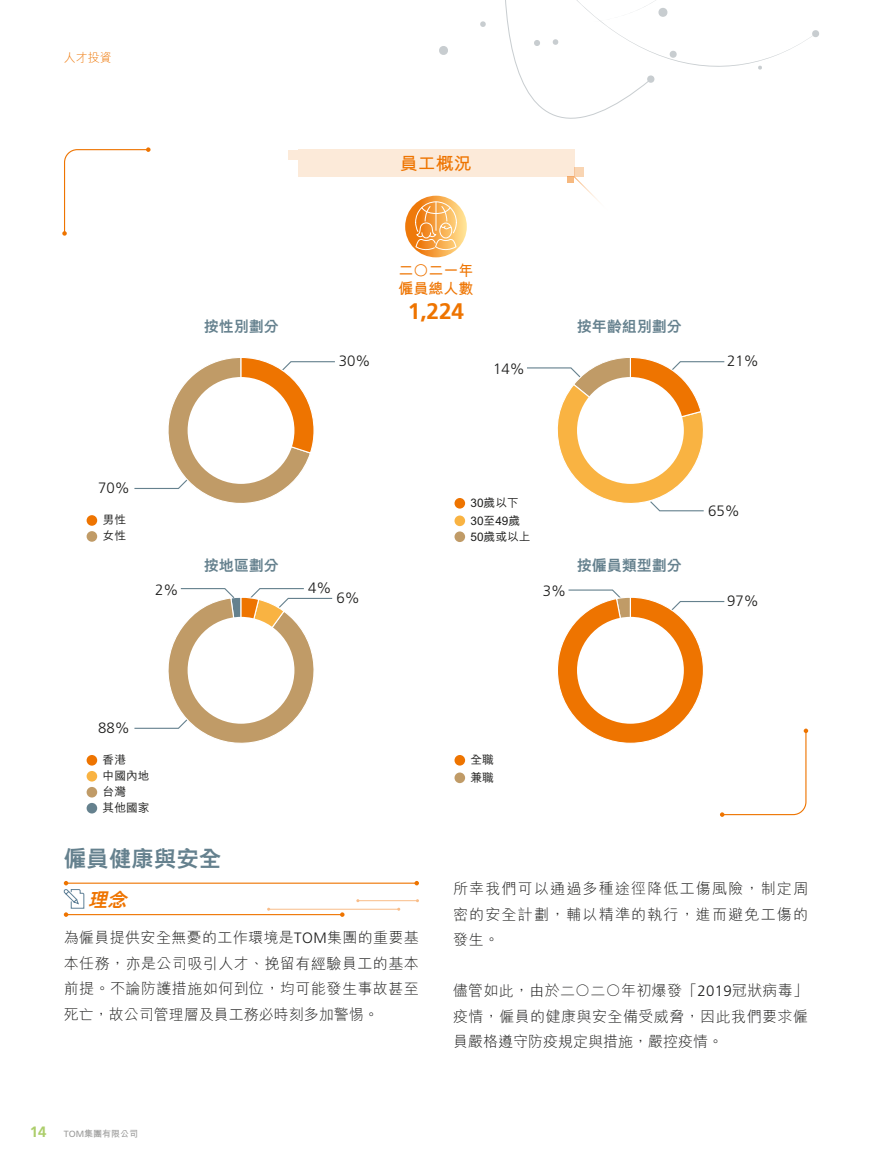
<style>
.page{position:relative;width:872px;height:1170px;background:#fff}
.page>*{position:absolute;margin:0;border:0;box-sizing:border-box;transform-origin:0 0}
.t1{font:800 22.5px "M Hei HK";color:#65818e}
.t2{font:700 22.5px "Frutiger LT Std";color:#ee7400}
.t3{font:italic 800 19.5px "M Hei HK";color:#ee7400}
.t4{font:700 18px "M Hei HK";color:#ee7400}
.t5{font:300 15px/25.5px "M Hei HK";letter-spacing:.03em;color:#1c1c1b;text-align:justify}
.t6{font:300 15px "Frutiger LT Std";color:#1c1c1b}
.t7{font:800 15px "M Hei HK";color:#65818e}
.t8{font:700 15px/18px "M Hei HK";color:#ee7400}
.t9{font:300 12px "M Hei HK";color:#ee7400}
.t10{font:500 11.7px/15.9px "M Hei HK";color:#1c1c1b}
.t11{font:700 9px "M Hei HK";color:#9d9d9c}
.s1{font-family:"Frutiger LT Std"}
.s2{font-family:"Frutiger LT Std";font-size:15px;color:#adce6c}
.s3{font-family:"Frutiger LT Std";font-weight:400}
</style>
<div class="page">
<hr style="left:66px;top:914px;width:276px;height:1px;background:#ee7400">
<svg style="left:340px;top:912px;width:4px;height:4px"></svg>
<hr style="left:269px;top:908px;width:130px;height:1px;background:#f9bd89">
<hr style="left:358px;top:900px;width:59px;height:1px;background:#f9bd89">
<hr style="left:66px;top:882px;width:351px;height:1px;background:#ee7400">
<svg style="left:414px;top:881px;width:5px;height:4px"></svg>
<div style="left:298px;top:150px;width:276px;height:27px;background:#fcead9"></div>
<div style="left:87px;top:515px;width:10px;height:10px;background:#ee7400;border-radius:50%"></div>
<div style="left:87px;top:531px;width:10px;height:10px;background:#c09b67;border-radius:50%"></div>
<svg style="left:134px;top:357px;width:201px;height:146px"></svg>
<div style="left:188px;top:377px;width:106px;height:107px;background:#fff;border-radius:50%"></div>
<div style="left:454px;top:531px;width:11px;height:11px;background:#c09b67;border-radius:50%"></div>
<svg style="left:527px;top:357px;width:198px;height:155px"></svg>
<div style="left:577px;top:377px;width:107px;height:107px;background:#fff;border-radius:50%"></div>
<div style="left:454px;top:498px;width:11px;height:10px;background:#ee7400;border-radius:50%"></div>
<div style="left:454px;top:515px;width:11px;height:11px;background:#f9b342;border-radius:50%"></div>
<div style="left:87px;top:755px;width:10px;height:10px;background:#ee7400;border-radius:50%"></div>
<div style="left:87px;top:771px;width:10px;height:10px;background:#f9b342;border-radius:50%"></div>
<div style="left:87px;top:786px;width:10px;height:11px;background:#c09b67;border-radius:50%"></div>
<div style="left:87px;top:802px;width:10px;height:11px;background:#65818e;border-radius:50%"></div>
<svg style="left:134px;top:588px;width:199px;height:155px"></svg>
<div style="left:454px;top:755px;width:11px;height:10px;background:#ee7400;border-radius:50%"></div>
<div style="left:454px;top:772px;width:11px;height:11px;background:#c09b67;border-radius:50%"></div>
<div style="left:288px;top:150px;width:10px;height:9px;background:#fcead9"></div>
<svg style="left:405px;top:196px;width:62px;height:61px"></svg>
<svg style="left:62px;top:147px;width:89px;height:89px"></svg>
<svg style="left:557px;top:589px;width:251px;height:227px"></svg>
<svg style="left:415px;top:0;width:404px;height:253px"></svg>
<svg style="left:63px;top:881px;width:22px;height:35px"></svg>
<p class="t9" style="left:64px;top:49px;width:49px">人才投資</p>
<p class="t7" style="left:204px;top:318px;width:76px">按性別劃分</p>
<p class="t4" style="left:400px;top:150px;width:73px">員工概況</p>
<p class="t8" style="left:398px;top:260px;width:76px">二○二一年僱員總人數</p>
<h1 class="t2" style="left:408px;top:298px;width:58px">1,224</h1>
<p class="t7" style="left:577px;top:318px;width:106px">按年齡組別劃分</p>
<p class="t6" style="left:339px;top:352px;width:33px">30%</p>
<p class="t6" style="left:727px;top:352px;width:33px">21%</p>
<p class="t6" style="left:493px;top:360px;width:33px">14%</p>
<p class="t6" style="left:98px;top:479px;width:33px">70%</p>
<p class="t10" style="left:103px;top:511px;width:25px">男性女性</p>
<p class="t7" style="left:204px;top:558px;width:76px">按地區劃分</p>
<p class="t10" style="left:470px;top:493px;width:51px;line-height:17.5px">30歲以下<br>30至49歲</p>
<p class="t10" style="left:470px;top:527px;width:62px">50歲或以上</p>
<p class="t7" style="left:577px;top:558px;width:106px">按僱員類型劃分</p>
<p class="t6" style="left:708px;top:502px;width:33px">65%</p>
<p class="t6" style="left:308px;top:579px;width:25px">4%</p>
<p class="t6" style="left:155px;top:581px;width:25px">2%</p>
<p class="t6" style="left:543px;top:582px;width:25px">3%</p>
<p class="t6" style="left:336px;top:589px;width:25px">6%</p>
<p class="t6" style="left:727px;top:592px;width:33px">97%</p>
<p class="t6" style="left:98px;top:719px;width:33px">88%</p>
<p class="t10" style="left:103px;top:750px;width:49px">香港<br>中國內地台灣<br>其他國家</p>
<h1 class="t1" style="left:64px;top:843px;width:159px">僱員健康與安全</h1>
<h2 class="t3" style="left:88px;top:885px;width:46px">理念</h2>
<p class="t5" style="left:64px;top:924px;width:356px">為僱員提供安全無憂的工作環境是<span class="s1">TOM</span>集團的重要基本任務，亦是公司吸引人才、挽留有經驗員工的基本前提。不論防護措施如何到位，均可能發生事故甚至死亡，故公司管理層及員工務必時刻多加警惕。</p>
<p class="t11" style="left:30px;top:1126px;width:110px"><span class="s2">14</span> <span class="s3">TOM</span>集團有限公司</p>
<p class="t10" style="left:470px;top:750px;width:25px;line-height:17.5px">全職兼職</p>
<p class="t5" style="left:453px;top:875px;width:357px">所幸我們可以通過多種途徑降低工傷風險，制定周密的安全計劃，輔以精準的執行，進而避免工傷的發生。</p>
<p class="t5" style="left:453px;top:977px;width:357px">儘管如此，由於二○二○年初爆發「<span class="s1">2019</span>冠狀病毒」疫情，僱員的健康與安全備受威脅，因此我們要求僱員嚴格遵守防疫規定與措施，嚴控疫情。</p>
</div>
